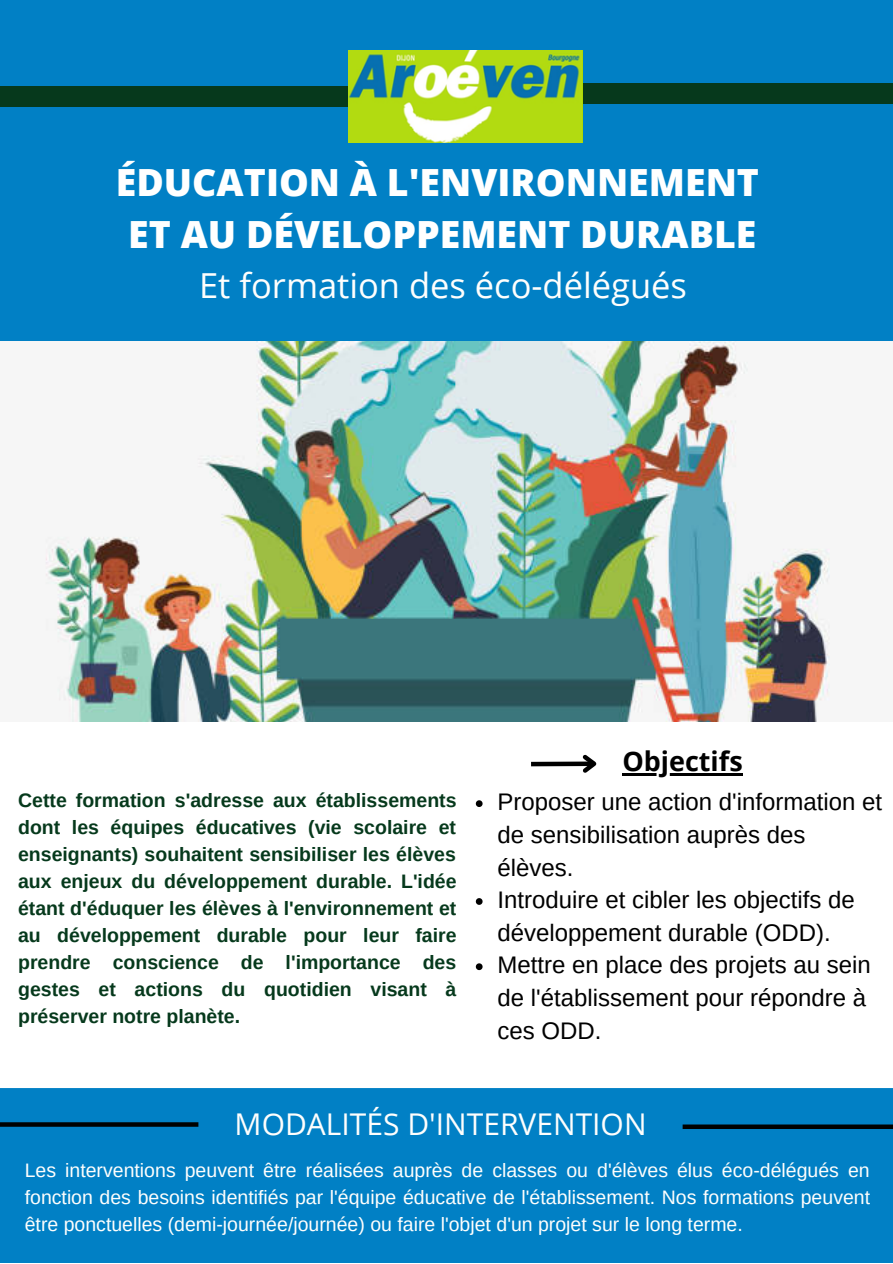
<style>
.page{position:relative;width:893px;height:1264px;background:#fff}
.page>*{position:absolute;margin:0;border:0;box-sizing:border-box;transform-origin:0 0}
.t1{font:800 37.5px/51.8px "Open Sans";color:#fff;text-align:center}
.t2{font:34.5px "Open Sans";color:#fefefd}
.t3{font:30px "Open Sans";color:#fefefd}
.t4{font:700 27px "Open Sans";color:#000}
.t5{font:24px/32.5px "Arimo";color:#000}
.t6{font:700 19.5px/27px "Arimo";color:#06391c;text-align:justify}
.t7{font:19.5px/27px "Arimo";color:#fefefd;text-align:justify}
</style>
<div class="page">
<div style="left:0;top:0;width:892px;height:341px;background:#0180c5"></div>
<div style="left:0;top:87px;width:387px;height:10px;background:#06391c"></div>
<div style="left:0;top:97px;width:387px;height:10px;background:#06391c"></div>
<div style="left:575px;top:83px;width:317px;height:10px;background:#06391c"></div>
<div style="left:575px;top:93px;width:317px;height:11px;background:#06391c"></div>
<div style="left:531px;top:761px;width:63px;height:5px;background:#000"></div>
<svg style="left:578px;top:754px;width:19px;height:19px"></svg>
<div style="left:0;top:1088px;width:892px;height:174px;background:#0180c5"></div>
<svg style="left:0;top:1122px;width:198px;height:4px"></svg>
<svg style="left:682px;top:1124px;width:210px;height:4px"></svg>
<img style="left:45px;top:341px;width:785px;height:380px">
<img style="left:349px;top:50px;width:233px;height:93px">
<hr style="left:622px;top:773px;width:120px;height:2px;background:#000">
<svg style="left:476px;top:800px;width:6px;height:7px"></svg>
<svg style="left:476px;top:898px;width:6px;height:6px"></svg>
<svg style="left:476px;top:963px;width:6px;height:7px"></svg>
<h1 class="t1" style="left:116px;top:155px;width:644px">ÉDUCATION À L'ENVIRONNEMENT<br>ET AU DÉVELOPPEMENT DURABLE</h1>
<h2 class="t2" style="left:199px;top:261px;width:489px">Et formation des éco-délégués</h2>
<p class="t6" style="left:18px;top:787px;width:440px">Cette formation s'adresse aux établissements dont les équipes éducatives (vie scolaire et enseignants) souhaitent sensibiliser les élèves aux enjeux du développement durable. L'idée étant d'éduquer les élèves à l'environnement et au développement durable pour leur faire prendre conscience de l'importance des gestes et actions du quotidien visant à préserver notre planète.</p>
<h3 class="t4" style="left:622px;top:742px;width:122px">Objectifs</h3>
<p class="t5" style="left:497px;top:785px;width:386px">Proposer une action d'information et de sensibilisation auprès des élèves.<br>Introduire et cibler les objectifs de développement durable (ODD).<br>Mettre en place des projets au sein de l'établissement pour répondre à ces ODD.</p>
<h3 class="t3" style="left:235px;top:1103px;width:413px">MODALITÉS D'INTERVENTION</h3>
<p class="t7" style="left:25px;top:1157px;width:846px">Les interventions peuvent être réalisées auprès de classes ou d'élèves élus éco-délégués en fonction des besoins identifiés par l'équipe éducative de l'établissement. Nos formations peuvent être ponctuelles (demi-journée/journée) ou faire l'objet d'un projet sur le long terme.</p>
</div>
